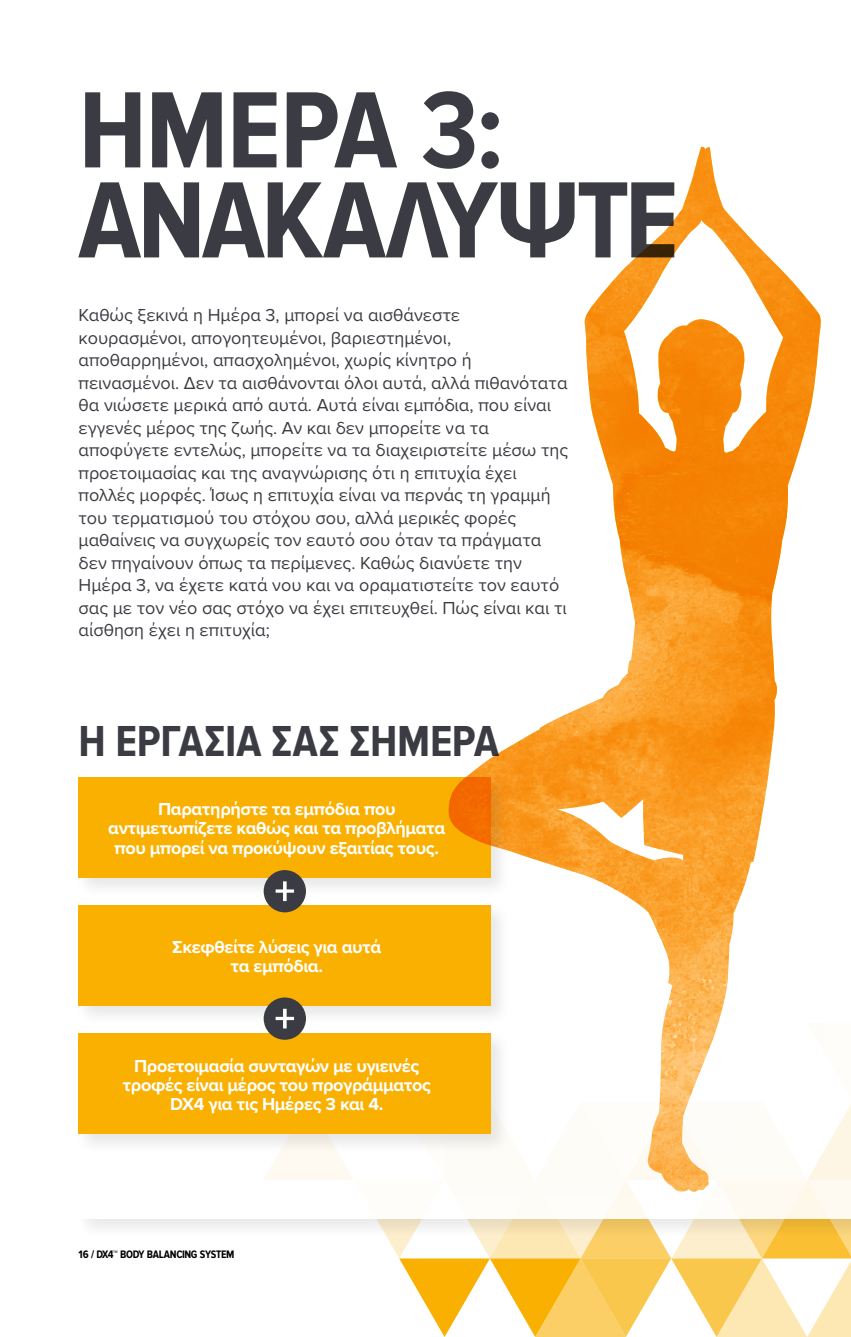
<style>
.page{position:relative;width:851px;height:1337px;background:#fff}
.page>*{position:absolute;margin:0;border:0;box-sizing:border-box;transform-origin:0 0}
.t1{font:700 112.5px/90px "Proxima Nova Cond";letter-spacing:-.03em;color:#3b3c43}
.t2{font:700 45px "Proxima Nova Cond";letter-spacing:-.005em;color:#3b3c43}
.t3{font:18px/22.5px "Proxima Nova";color:#3b3c43}
.t4{font:700 18px/19.1px "Proxima Nova";letter-spacing:-.02em;color:#fff;text-align:center}
.t5{font:700 11.25px "Proxima Nova Cond";letter-spacing:-.03em;color:#000}
</style>
<div class="page">
<div style="left:74px;top:772px;width:437px;height:127px;background:#000;opacity:.1"></div>
<div style="left:78px;top:777px;width:413px;height:100px;background:#f9b000"></div>
<div style="left:74px;top:900px;width:437px;height:127px;background:#000;opacity:.1"></div>
<div style="left:78px;top:905px;width:413px;height:101px;background:#f9b000"></div>
<div style="left:74px;top:1028px;width:437px;height:127px;background:#000;opacity:.1"></div>
<div style="left:78px;top:1033px;width:413px;height:101px;background:#f9b000"></div>
<div style="left:264px;top:870px;width:42px;height:42px;background:#3b3c43;border-radius:50%"></div>
<svg style="left:275px;top:881px;width:19px;height:20px"></svg>
<div style="left:264px;top:997px;width:42px;height:42px;background:#3b3c43;border-radius:50%"></div>
<svg style="left:263px;top:1008px;width:587px;height:328px"></svg>
<img style="left:448px;top:147px;width:373px;height:1046px">
<h1 class="t1" style="left:78px;top:88px;width:601px">ΗΜΕΡΑ 3:<br>ΑΝΑΚΑΛΥΨΤΕ</h1>
<p class="t3" style="left:78px;top:304px;width:491px">Καθώς ξεκινά η Ημέρα 3, μπορεί να αισθάνεστε κουρασμένοι, απογοητευμένοι, βαριεστημένοι, αποθαρρημένοι, απασχολημένοι, χωρίς κίνητρο ή πεινασμένοι. Δεν τα αισθάνονται όλοι αυτά, αλλά πιθανότατα θα νιώσετε μερικά από αυτά. Αυτά είναι εμπόδια, που είναι εγγενές μέρος της ζωής. Αν και δεν μπορείτε να τα αποφύγετε εντελώς, μπορείτε να τα διαχειριστείτε μέσω της προετοιμασίας και της αναγνώρισης ότι η επιτυχία έχει πολλές μορφές. Ίσως η επιτυχία είναι να περνάς τη γραμμή του τερματισμού του στόχου σου, αλλά μερικές φορές μαθαίνεις να συγχωρείς τον εαυτό σου όταν τα πράγματα δεν πηγαίνουν όπως τα περίμενες. Καθώς διανύετε την Ημέρα 3, να έχετε κατά νου και να οραματιστείτε τον εαυτό σας με τον νέο σας στόχο να έχει επιτευχθεί. Πώς είναι και τι αίσθηση έχει η επιτυχία;</p>
<h2 class="t2" style="left:78px;top:715px;width:422px">Η ΕΡΓΑΣΙΑ ΣΑΣ ΣΗΜΕΡΑ</h2>
<p class="t4" style="left:108px;top:800px;width:338px">Παρατηρήστε τα εμπόδια που αντιμετωπίζετε καθώς και τα προβλήματα που μπορεί να προκύψουν εξαιτίας τους.</p>
<p class="t4" style="left:172px;top:938px;width:210px">Σκεφθείτε λύσεις για αυτά τα εμπόδια.</p>
<p class="t4" style="left:123px;top:1056px;width:310px">Προετοιμασία συνταγών με υγιεινές τροφές είναι μέρος του προγράμματος<br>DX4 για τις Ημέρες 3 και 4.</p>
<p class="t5" style="left:78px;top:1248px;width:157px">16 / DX4™️ BODY BALANCING SYSTEM</p>
</div>
